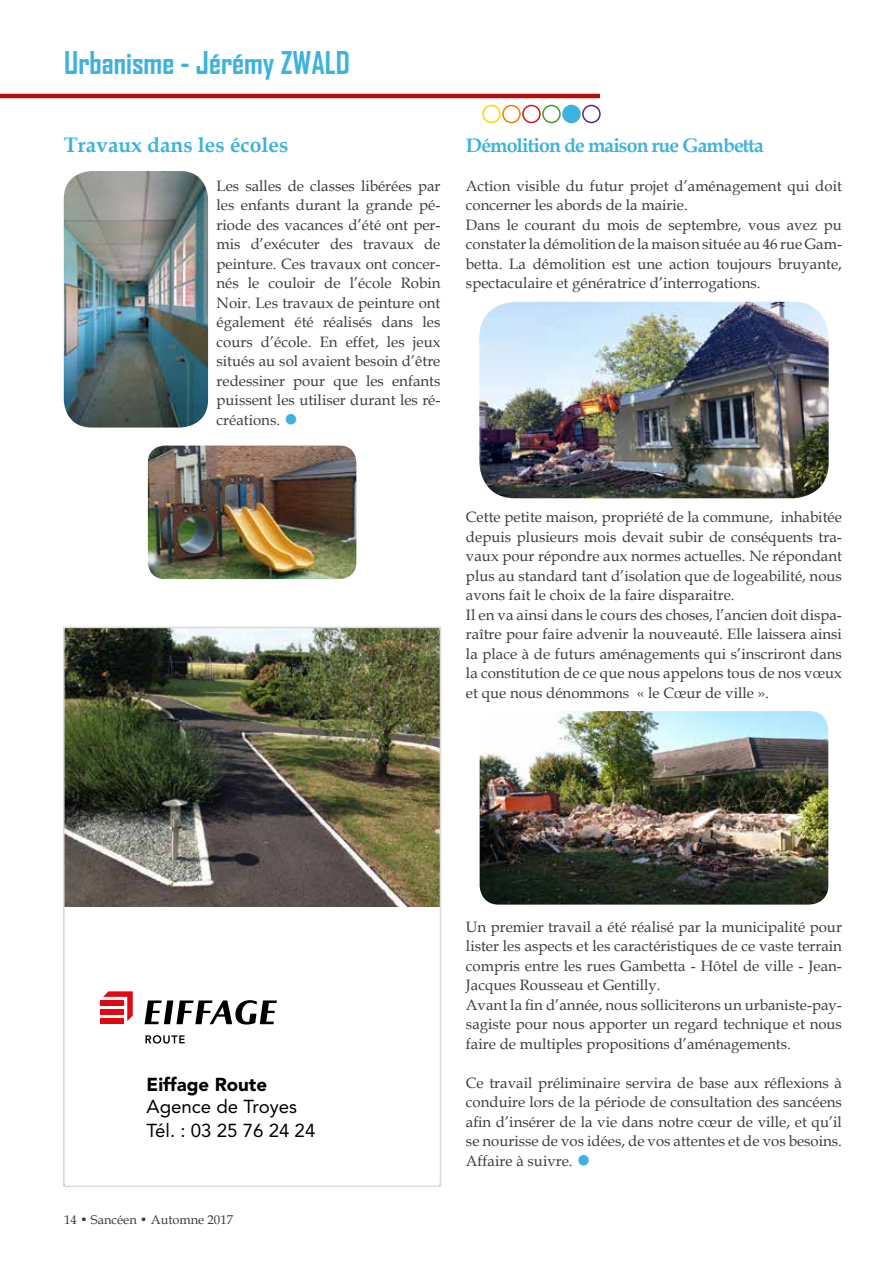
<style>
.page{position:relative;width:893px;height:1263px;background:#fff}
.page>*{position:absolute;margin:0;border:0;box-sizing:border-box;transform-origin:0 0}
.t1{font:700 30px "Agency FB";color:#3db2de}
.t2{font:700 21px "Book Antiqua";color:#3db2de}
.t3{font:700 19.5px "Book Antiqua";letter-spacing:-.045em;color:#3db2de}
.t4{font:18.6px/24.9px "Avenir LT Std";color:#000}
.t5{font:900 18.6px "Avenir LT Std";color:#000}
.t6{font:15px/19.5px "Book Antiqua";color:#3c3c3b}
.t7{font:12.75px "Book Antiqua";color:#3c3c3b}
.s1{font-family:"Garamond";font-size:24px;color:#3db2de}
</style>
<div class="page">
<div style="left:582px;top:105px;width:19px;height:18px;border:2px solid #5c2483;border-radius:50%"></div>
<div style="left:563px;top:105px;width:17px;height:17px;background:#3db2de;border-radius:50%"></div>
<div style="left:562px;top:105px;width:19px;height:18px;border:2px solid #3db2de;border-radius:50%"></div>
<div style="left:542px;top:105px;width:19px;height:18px;border:2px solid #46962b;border-radius:50%"></div>
<div style="left:522px;top:105px;width:19px;height:18px;border:2px solid #cd171a;border-radius:50%"></div>
<div style="left:502px;top:105px;width:19px;height:18px;border:2px solid #ef7d00;border-radius:50%"></div>
<div style="left:482px;top:105px;width:19px;height:18px;border:2px solid #ffd500;border-radius:50%"></div>
<hr style="left:0;top:94px;width:600px;height:4px;background:#ae0f0a">
<img style="left:479px;top:302px;width:350px;height:196px">
<img style="left:66px;top:630px;width:372px;height:277px">
<div style="left:100px;top:1019px;width:24px;height:5px;background:#e30613"></div>
<div style="left:100px;top:1009px;width:24px;height:6px;background:#e30613"></div>
<div style="left:100px;top:1000px;width:24px;height:6px;background:#e30613"></div>
<svg style="left:103px;top:991px;width:30px;height:30px"></svg>
<svg style="left:145px;top:1000px;width:132px;height:24px"></svg>
<svg style="left:145px;top:1035px;width:40px;height:8px"></svg>
<div style="left:63px;top:627px;width:378px;height:560px;border:2px solid #dadada"></div>
<img style="left:148px;top:446px;width:208px;height:133px">
<img style="left:64px;top:171px;width:144px;height:257px">
<img style="left:480px;top:711px;width:348px;height:194px">
<h1 class="t1" style="left:64px;top:44px;width:287px">Urbanisme - Jérémy ZWALD</h1>
<h2 class="t2" style="left:64px;top:130px;width:226px">Travaux dans les écoles</h2>
<p class="t6" style="left:217px;top:175px;width:225px;text-align:justify">Les salles de classes libérées par les enfants durant la grande pé&shy;riode des vacances d’été ont per&shy;mis d’exécuter des travaux de peinture. Ces travaux ont concer&shy;nés le couloir de l’école Robin Noir. Les travaux de peinture ont également été réalisés dans les cours d’école. En effet, les jeux situés au sol avaient besoin d’être redessiner pour que les enfants puissent les utiliser durant les ré&shy;créations. <span class="s1">●</span></p>
<h3 class="t3" style="left:466px;top:132px;width:299px">Démolition de maison rue Gambetta</h3>
<p class="t6" style="left:466px;top:175px;width:377px">Action visible du futur projet d’aménagement qui doit concerner les abords de la mairie.<br>Dans le courant du mois de septembre, vous avez pu constater la démolition de la maison située au 46 rue Gam&shy;betta. La démolition est une action toujours bruyante, spectaculaire et génératrice d’interrogations.</p>
<p class="t6" style="left:466px;top:507px;width:377px">Cette petite maison, propriété de la commune, inhabitée depuis plusieurs mois devait subir de conséquents tra&shy;vaux pour répondre aux normes actuelles. Ne répondant plus au standard tant d’isolation que de logeabilité, nous avons fait le choix de la faire disparaitre.<br>Il en va ainsi dans le cours des choses, l’ancien doit dispa&shy;raître pour faire advenir la nouveauté. Elle laissera ainsi la place à de futurs aménagements qui s’inscriront dans la constitution de ce que nous appelons tous de nos vœux et que nous dénommons « le Cœur de ville ».</p>
<p class="t5" style="left:147px;top:1073px;width:122px">Eiffage Route</p>
<p class="t4" style="left:147px;top:1094px;width:170px">Agence de Troyes<br>Tél. : 03 25 76 24 24</p>
<p class="t7" style="left:64px;top:1211px;width:170px">14 • Sancéen • Automne 2017</p>
<p class="t6" style="left:466px;top:916px;width:377px">Un premier travail a été réalisé par la municipalité pour lister les aspects et les caractéristiques de ce vaste terrain compris entre les rues Gambetta - Hôtel de ville - Jean-Jacques Rousseau et Gentilly.<br>Avant la fin d’année, nous solliciterons un urbaniste-pay&shy;sagiste pour nous apporter un regard technique et nous faire de multiples propositions d’aménagements.</p>
<p class="t6" style="left:466px;top:1072px;width:377px;text-align:justify">Ce travail préliminaire servira de base aux réflexions à conduire lors de la période de consultation des sancéens afin d’insérer de la vie dans notre cœur de ville, et qu’il se nourisse de vos idées, de vos attentes et de vos besoins.<br>Affaire à suivre. <span class="s1">●</span></p>
</div>
